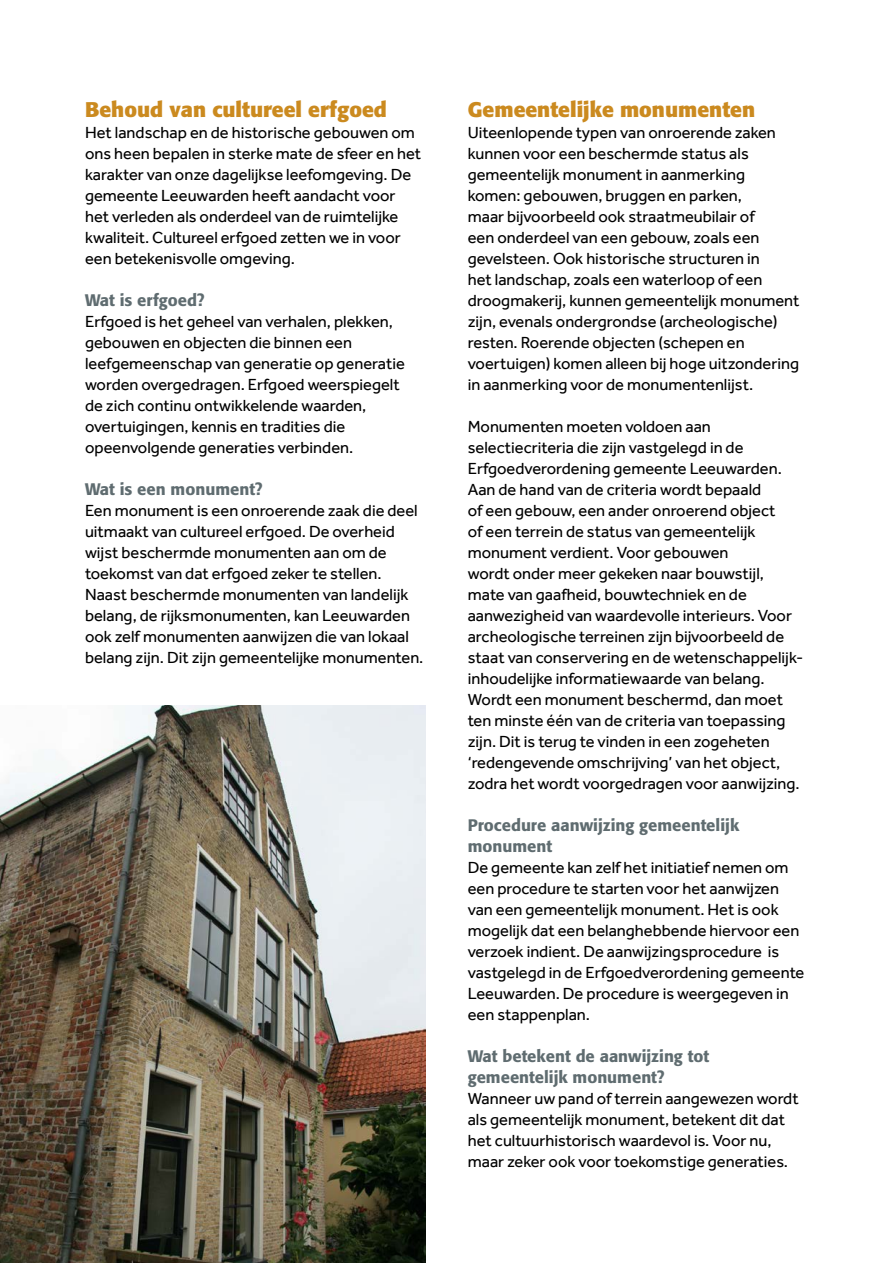
<style>
.page{position:relative;width:893px;height:1263px;background:#fff}
.page>*{position:absolute;margin:0;border:0;box-sizing:border-box;transform-origin:0 0}
.t1{font:700 21px "Formata";color:#cb8a1f}
.t2{font:16.5px/21px "Effra";color:#000}
.t3{font:500 16.5px/21px "Formata";color:#5f6c70}
</style>
<div class="page">
<img style="left:0;top:705px;width:425px;height:558px">
<p class="t1" style="left:85px;top:96px;width:303px">Behoud van cultureel erfgoed</p>
<p class="t2" style="left:85px;top:122px;width:338px">Het landschap en de historische gebouwen om ons heen bepalen in sterke mate de sfeer en het karakter van onze dagelijkse leefomgeving. De gemeente Leeuwarden heeft aandacht voor het verleden als onderdeel van de ruimtelijke kwaliteit. Cultureel erfgoed zetten we in voor een betekenisvolle omgeving.</p>
<p class="t3" style="left:85px;top:290px;width:121px">Wat is erfgoed?</p>
<p class="t2" style="left:85px;top:311px;width:321px">Erfgoed is het geheel van verhalen, plekken, gebouwen en objecten die binnen een leefgemeenschap van generatie op generatie worden overgedragen. Erfgoed weerspiegelt de zich continu ontwikkelende waarden, overtuigingen, kennis en tradities die opeenvolgende generaties verbinden.</p>
<p class="t3" style="left:85px;top:479px;width:179px">Wat is een monument?</p>
<p class="t2" style="left:85px;top:500px;width:340px">Een monument is een onroerende zaak die deel uitmaakt van cultureel erfgoed. De overheid wijst beschermde monumenten aan om de toekomst van dat erfgoed zeker te stellen.<br>Naast beschermde monumenten van landelijk belang, de rijksmonumenten, kan Leeuwarden ook zelf monumenten aanwijzen die van lokaal belang zijn. Dit zijn gemeentelijke monumenten.</p>
<p class="t1" style="left:468px;top:96px;width:289px">Gemeentelijke monumenten</p>
<p class="t2" style="left:468px;top:122px;width:333px">Uiteenlopende typen van onroerende zaken kunnen voor een beschermde status als gemeentelijk monument in aanmerking komen: gebouwen, bruggen en parken,<br>maar bijvoorbeeld ook straatmeubilair of<br>een onderdeel van een gebouw, zoals een gevelsteen. Ook historische structuren in<br>het landschap, zoals een waterloop of een droogmakerij, kunnen gemeentelijk monument zijn, evenals ondergrondse (archeologische) resten. Roerende objecten (schepen en voertuigen) komen alleen bij hoge uitzondering in aanmerking voor de monumentenlijst.</p>
<p class="t2" style="left:468px;top:416px;width:337px">Monumenten moeten voldoen aan selectiecriteria die zijn vastgelegd in de Erfgoedverordening gemeente Leeuwarden.<br>Aan de hand van de criteria wordt bepaald<br>of een gebouw, een ander onroerend object<br>of een terrein de status van gemeentelijk monument verdient. Voor gebouwen<br>wordt onder meer gekeken naar bouwstijl, mate van gaafheid, bouwtechniek en de aanwezigheid van waardevolle interieurs. Voor archeologische terreinen zijn bijvoorbeeld de staat van conservering en de wetenschappelijk&shy;inhoudelijke informatiewaarde van belang.<br>Wordt een monument beschermd, dan moet ten minste één van de criteria van toepassing zijn. Dit is terug te vinden in een zogeheten ‘redengevende omschrijving’ van het object, zodra het wordt voorgedragen voor aanwijzing.</p>
<p class="t3" style="left:468px;top:815px;width:273px">Procedure aanwijzing gemeentelijk monument</p>
<p class="t2" style="left:468px;top:857px;width:338px">De gemeente kan zelf het initiatief nemen om een procedure te starten voor het aanwijzen van een gemeentelijk monument. Het is ook mogelijk dat een belanghebbende hiervoor een verzoek indient. De aanwijzingsprocedure is vastgelegd in de Erfgoedverordening gemeente Leeuwarden. De procedure is weergegeven in een stappenplan.</p>
<p class="t3" style="left:468px;top:1046px;width:243px">Wat betekent de aanwijzing tot gemeentelijk monument?</p>
<p class="t2" style="left:468px;top:1088px;width:332px">Wanneer uw pand of terrein aangewezen wordt als gemeentelijk monument, betekent dit dat het cultuurhistorisch waardevol is. Voor nu, maar zeker ook voor toekomstige generaties.</p>
</div>
